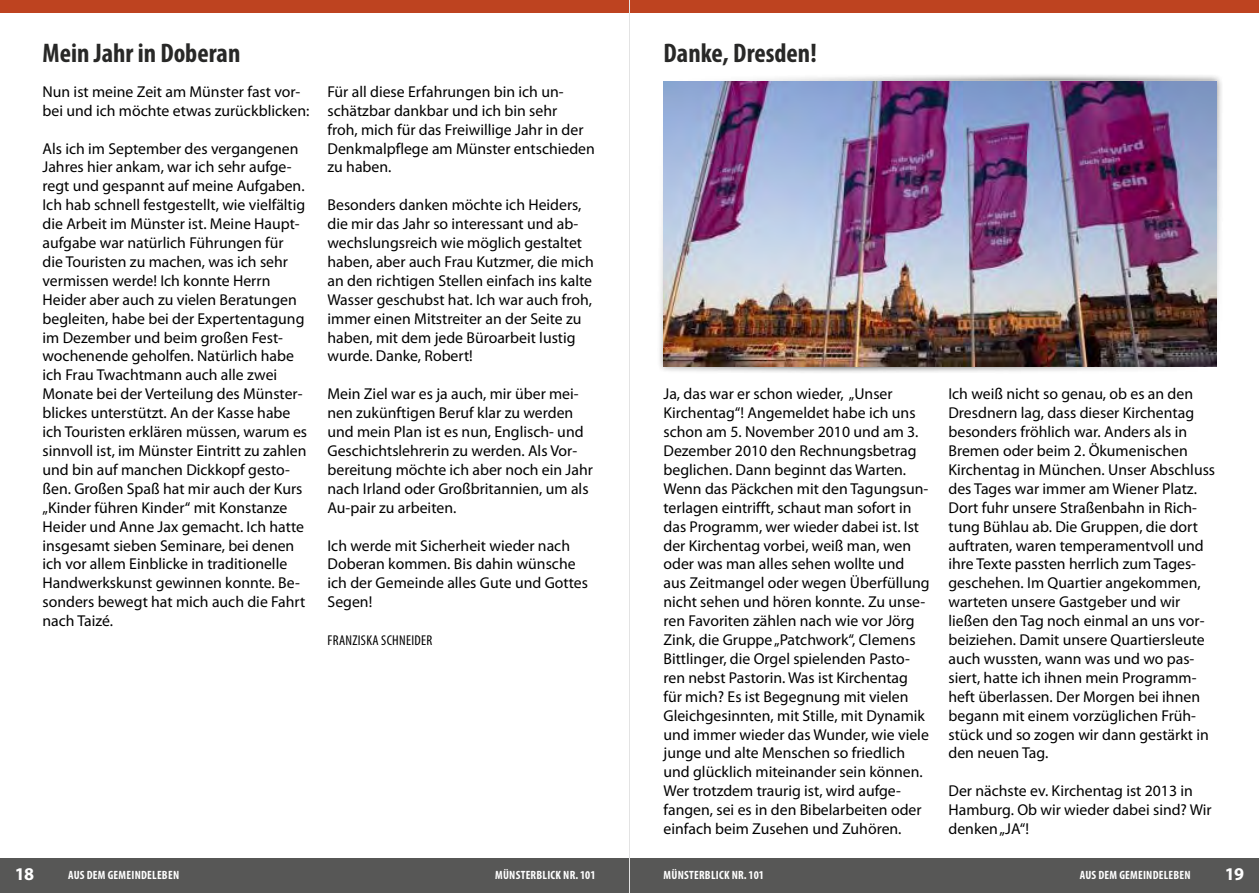
<style>
.page{position:relative;width:1259px;height:893px;background:#fff}
.page>*{position:absolute;margin:0;border:0;box-sizing:border-box;transform-origin:0 0}
.t1{font:700 condensed 27px "Myriad Pro";color:#282827}
.t2{font:700 18px "Myriad Pro";color:#fff}
.t3{font:15.75px/18.9px "Myriad Pro";color:#000}
.t4{font:condensed 14.25px "Myriad Pro";letter-spacing:.02em;color:#000}
.t5{font:700 condensed 12px "Myriad Pro";letter-spacing:.02em;color:#fff}
</style>
<div class="page">
<div style="left:656px;top:73px;width:567px;height:301px;background:#000;opacity:.85"></div>
<img style="left:664px;top:81px;width:552px;height:285px">
<div style="left:0;top:0;width:629px;height:13px;background:#be4320"></div>
<div style="left:0;top:859px;width:629px;height:34px;background:#575756"></div>
<div style="left:629px;top:859px;width:630px;height:34px;background:#575756"></div>
<div style="left:629px;top:0;width:630px;height:13px;background:#be4320"></div>
<hr style="left:629px;top:0;width:1px;height:893px;background:#e3e3e3">
<h1 class="t1" style="left:43px;top:36px;width:199px">MEIN JAHR IN DOBERAN</h1>
<h1 class="t1" style="left:663px;top:36px;width:155px">DANKE, DRESDEN!</h1>
<p class="t3" style="left:43px;top:82px;width:268px">Nun ist meine Zeit am Münster fast vor&shy;bei und ich möchte etwas zurückblicken:</p>
<p class="t3" style="left:43px;top:139px;width:266px">Als ich im September des vergangenen Jahres hier ankam, war ich sehr aufge&shy;regt und gespannt auf meine Aufgaben.<br>Ich hab schnell festgestellt, wie vielfältig die Arbeit im Münster ist. Meine Haupt&shy;aufgabe war natürlich Führungen für die Touristen zu machen, was ich sehr vermissen werde! Ich konnte Herrn Heider aber auch zu vielen Beratungen begleiten, habe bei der Expertentagung im Dezember und beim großen Fest&shy;wochenende geholfen. Natürlich habe ich Frau Twachtmann auch alle zwei Monate bei der Verteilung des Münster&shy;blickes unterstützt. An der Kasse habe ich Touristen erklären müssen, warum es sinnvoll ist, im Münster Eintritt zu zahlen und bin auf manchen Dickkopf gesto&shy;ßen. Großen Spaß hat mir auch der Kurs „Kinder führen Kinder“ mit Konstanze Heider und Anne Jax gemacht. Ich hatte insgesamt sieben Seminare, bei denen ich vor allem Einblicke in traditionelle Handwerkskunst gewinnen konnte. Be&shy;sonders bewegt hat mich auch die Fahrt nach Taizé.</p>
<p class="t3" style="left:327px;top:82px;width:269px">Für all diese Erfahrungen bin ich un&shy;schätzbar dankbar und ich bin sehr<br>froh, mich für das Freiwillige Jahr in der<br>Denkmalpflege am Münster entschieden zu haben.</p>
<p class="t3" style="left:327px;top:195px;width:268px">Besonders danken möchte ich Heiders, die mir das Jahr so interessant und ab&shy;wechslungsreich wie möglich gestaltet haben, aber auch Frau Kutzmer, die mich an den richtigen Stellen einfach ins kalte Wasser geschubst hat. Ich war auch froh, immer einen Mitstreiter an der Seite zu haben, mit dem jede Büroarbeit lustig wurde. Danke, Robert!</p>
<p class="t3" style="left:327px;top:384px;width:267px">Mein Ziel war es ja auch, mir über mei&shy;nen zukünftigen Beruf klar zu werden und mein Plan ist es nun, Englisch- und Geschichtslehrerin zu werden. Als Vor&shy;bereitung möchte ich aber noch ein Jahr nach Irland oder Großbritannien, um als Au-pair zu arbeiten.</p>
<p class="t3" style="left:327px;top:535px;width:262px">Ich werde mit Sicherheit wieder nach<br>Doberan kommen. Bis dahin wünsche ich der Gemeinde alles Gute und Gottes<br>Segen!</p>
<p class="t4" style="left:328px;top:632px;width:106px">FRANZISKA SCHNEIDER</p>
<p class="t3" style="left:663px;top:384px;width:267px">Ja, das war er schon wieder, „Unser Kirchentag“! Angemeldet habe ich uns schon am 5. November 2010 und am 3.<br>Dezember 2010 den Rechnungsbetrag beglichen. Dann beginnt das Warten.<br>Wenn das Päckchen mit den Tagungsun&shy;terlagen eintrifft, schaut man sofort in das Programm, wer wieder dabei ist. Ist der Kirchentag vorbei, weiß man, wen oder was man alles sehen wollte und aus Zeitmangel oder wegen Überfüllung nicht sehen und hören konnte. Zu unse&shy;ren Favoriten zählen nach wie vor Jörg Zink, die Gruppe „Patchwork“, Clemens Bittlinger, die Orgel spielenden Pasto&shy;ren nebst Pastorin. Was ist Kirchentag für mich? Es ist Begegnung mit vielen Gleichgesinnten, mit Stille, mit Dynamik und immer wieder das Wunder, wie viele junge und alte Menschen so friedlich und glücklich miteinander sein können.<br>Wer trotzdem traurig ist, wird aufge&shy;fangen, sei es in den Bibelarbeiten oder einfach beim Zusehen und Zuhören.</p>
<p class="t3" style="left:948px;top:384px;width:268px">Ich weiß nicht so genau, ob es an den Dresdnern lag, dass dieser Kirchentag besonders fröhlich war. Anders als in Bremen oder beim 2. Ökumenischen Kirchentag in München. Unser Abschluss des Tages war immer am Wiener Platz.<br>Dort fuhr unsere Straßenbahn in Rich&shy;tung Bühlau ab. Die Gruppen, die dort auftraten, waren temperamentvoll und ihre Texte passten herrlich zum Tages&shy;geschehen. Im Quartier angekommen, warteten unsere Gastgeber und wir ließen den Tag noch einmal an uns vor&shy;beiziehen. Damit unsere Quartiersleute auch wussten, wann was und wo pas&shy;siert, hatte ich ihnen mein Programm&shy;heft überlassen. Der Morgen bei ihnen begann mit einem vorzüglichen Früh&shy;stück und so zogen wir dann gestärkt in den neuen Tag.</p>
<p class="t3" style="left:948px;top:781px;width:265px">Der nächste ev. Kirchentag ist 2013 in<br>Hamburg. Ob wir wieder dabei sind? Wir denken „JA“!</p>
<p class="t2" style="left:15px;top:862px;width:21px">18</p>
<p class="t5" style="left:68px;top:867px;width:112px">AUS DEM GEMEINDELEBEN</p>
<p class="t5" style="left:495px;top:867px;width:102px">MÜNSTERBLICK NR. 101</p>
<p class="t5" style="left:663px;top:867px;width:102px">MÜNSTERBLICK NR. 101</p>
<p class="t5" style="left:1079px;top:867px;width:112px">AUS DEM GEMEINDELEBEN</p>
<p class="t2" style="left:1225px;top:862px;width:21px">19</p>
</div>
